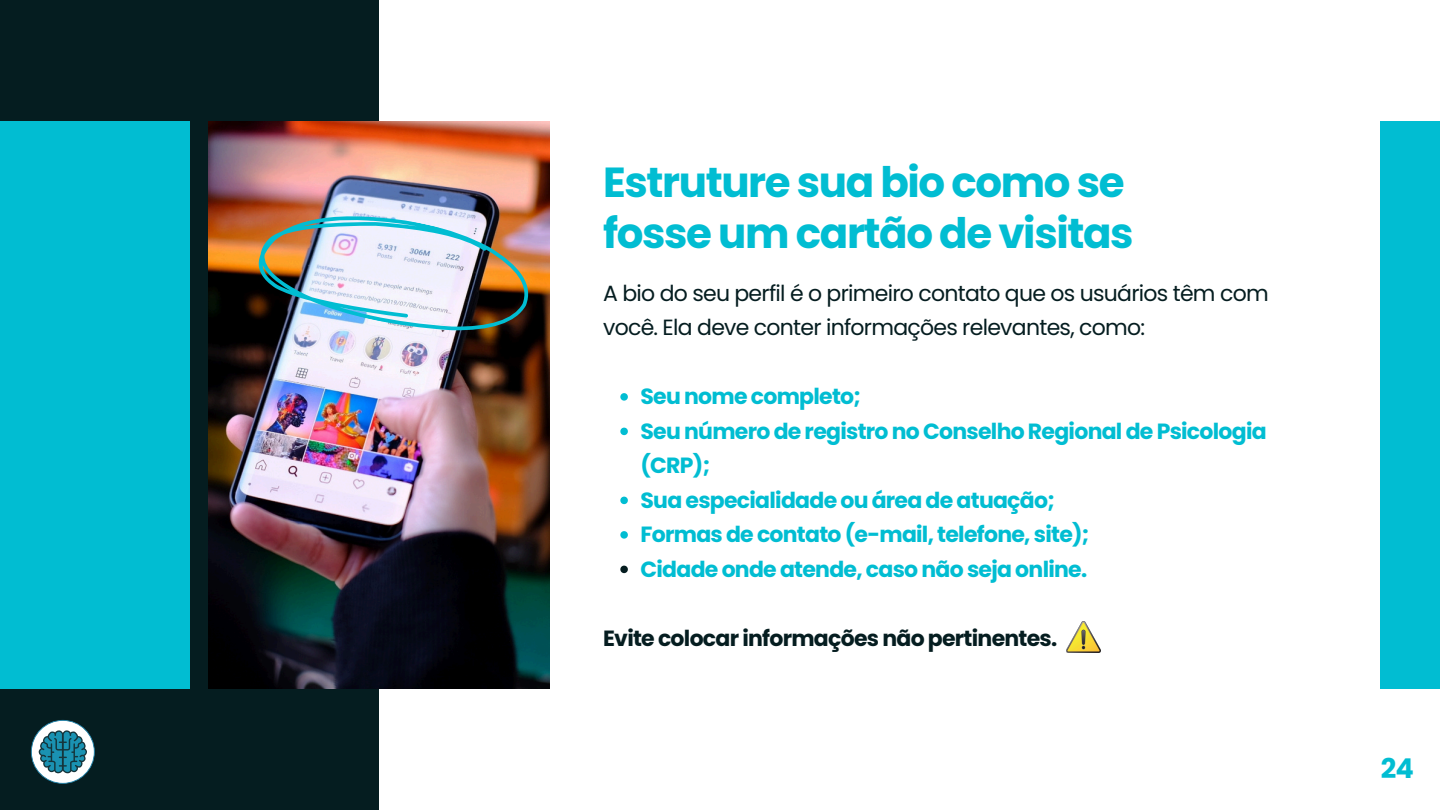
<style>
.page{position:relative;width:1440px;height:810px;background:#fff}
.page>*{position:absolute;margin:0;border:0;box-sizing:border-box;transform-origin:0 0}
.t1{font:700 42px/50.2px "Poppins";letter-spacing:-.035em;color:#01bdd2}
.t2{font:700 27.3px "Poppins";color:#01bdd2}
.t3{font:700 22px/34.5px "Poppins";letter-spacing:-.035em;color:#01bdd2}
.t4{font:22px/34.5px "Poppins";letter-spacing:-.035em;color:#051d20}
.t5{font:700 22px "Poppins";letter-spacing:-.035em;color:#051d20}
</style>
<div class="page">
<div style="left:0;top:0;width:379px;height:810px;background:#051d20"></div>
<div style="left:0;top:121px;width:189px;height:568px;background:#01bdd2"></div>
<div style="left:1381px;top:121px;width:59px;height:568px;background:#01bdd2"></div>
<img style="left:208px;top:121px;width:342px;height:568px">
<svg style="left:31px;top:720px;width:64px;height:64px"></svg>
<img style="left:1066px;top:622px;width:35px;height:30px">
<img style="left:250px;top:191px;width:292px;height:161px">
<svg style="left:620px;top:393px;width:8px;height:8px"></svg>
<svg style="left:620px;top:428px;width:8px;height:7px"></svg>
<svg style="left:620px;top:497px;width:8px;height:7px"></svg>
<svg style="left:620px;top:531px;width:8px;height:8px"></svg>
<svg style="left:620px;top:566px;width:8px;height:7px"></svg>
<p class="t1" style="left:603px;top:158px;width:532px">Estruture sua bio como se fosse um cartão de visitas</p>
<h1 class="t4" style="left:603px;top:276px;width:667px">A bio do seu perfil é o primeiro contato que os usuários têm com você. Ela deve conter informações relevantes, como:</h1>
<p class="t3" style="left:641px;top:379px;width:222px">Seu nome completo;</p>
<p class="t3" style="left:641px;top:414px;width:628px">Seu número de registro no Conselho Regional de Psicologia (CRP);</p>
<p class="t3" style="left:641px;top:483px;width:416px">Sua especialidade ou área de atuação;</p>
<p class="t3" style="left:641px;top:517px;width:451px">Formas de contato (e-mail, telefone, site);</p>
<p class="t3" style="left:641px;top:552px;width:448px">Cidade onde atende, caso não seja online.</p>
<p class="t5" style="left:603px;top:623px;width:456px">Evite colocar informações não pertinentes.</p>
<h2 class="t2" style="left:1381px;top:749px;width:35px">24</h2>
</div>
